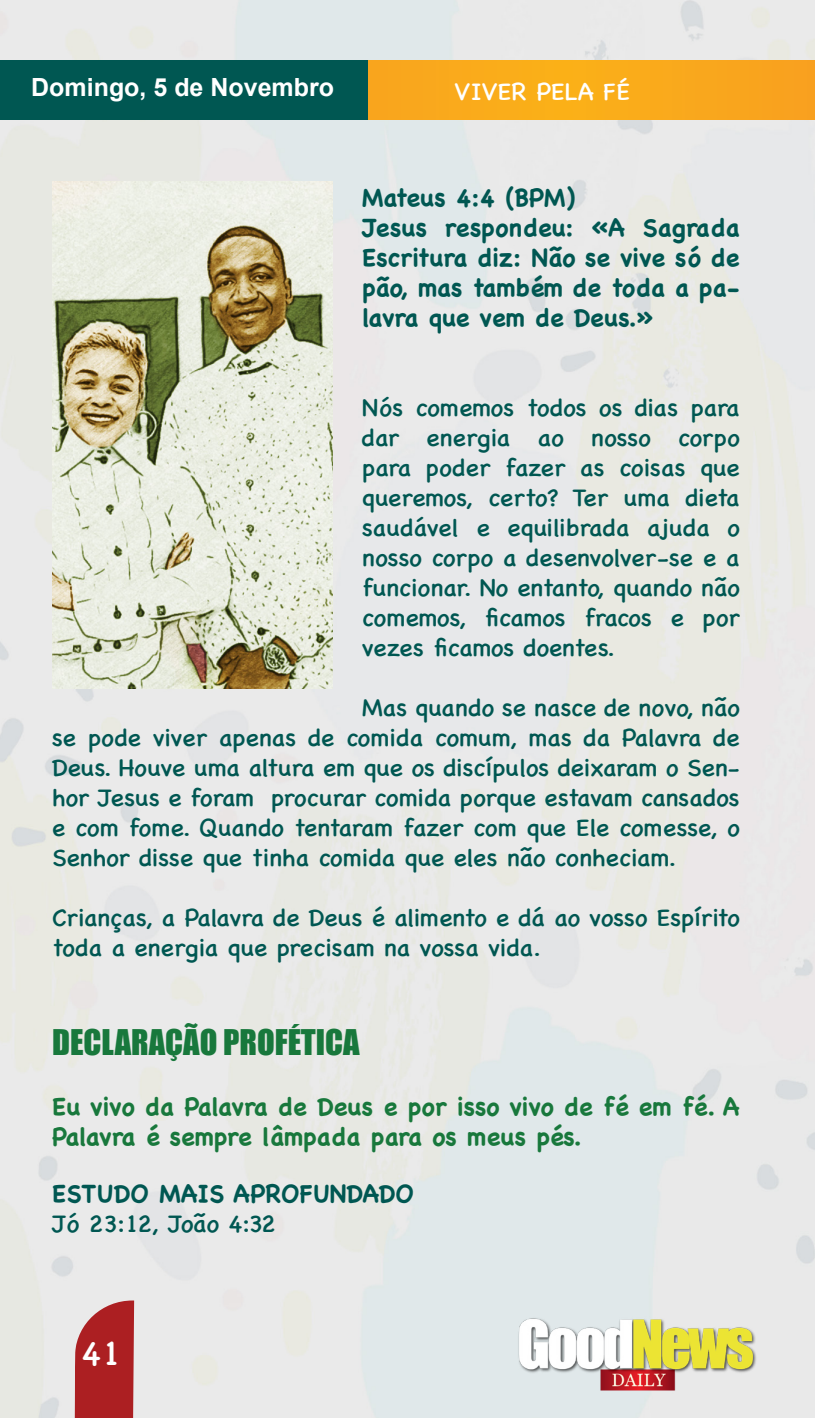
<style>
.page{position:relative;width:815px;height:1418px;background:#fff}
.page>*{position:absolute;margin:0;border:0;box-sizing:border-box;transform-origin:0 0}
.t1{font:35px "Chalkboard SE";color:#fff}
.t2{font:32.5px "Impact";color:#18783c}
.t3{font:25px/30px "Chalkboard SE";color:#005752;text-align:justify}
.t4{font:700 25px/30px "Chalkboard SE";color:#005752;text-align:justify}
.t5{font:700 25px/30px "Chalkboard SE";color:#18783c}
.t6{font:700 25px "Arial";color:#fff}
.t7{font:25px "Chalkboard SE";color:#fff}
</style>
<div class="page">
<img style="left:0;top:0;width:815px;height:1417px">
<div style="left:139px;top:60px;width:676px;height:60px;background:#faa91c"></div>
<div style="left:0;top:60px;width:368px;height:60px;background:#005752"></div>
<svg style="left:73px;top:1300px;width:61px;height:117px;background:#b43b3e"></svg>
<img style="left:516px;top:1316px;width:243px;height:76px">
<img style="left:52px;top:181px;width:280px;height:507px">
<p class="t6" style="left:31px;top:71px;width:304px">Domingo, 5 de Novembro</p>
<p class="t7" style="left:455px;top:69px;width:177px">VIVER PELA FÉ</p>
<p class="t4" style="left:362px;top:182px;width:215px">Mateus 4:4 (BPM)</p>
<p class="t4" style="left:362px;top:212px;width:379px">Jesus respondeu: «A Sagrada Escritura diz: Não se vive só de pão, mas também de toda a pa&shy;lavra que vem de Deus.»</p>
<p class="t3" style="left:362px;top:391px;width:379px">Nós comemos todos os dias para dar energia ao nosso corpo para poder fazer as coisas que queremos, certo? Ter uma dieta saudável e equilibrada ajuda o nosso corpo a desenvolver-se e a funcionar. No entanto, quando não comemos, ficamos fracos e por vezes ficamos doentes.</p>
<p class="t3" style="left:52px;top:691px;width:689px;text-indent:310px">Mas quando se nasce de novo, não se pode viver apenas de comida comum, mas da Palavra de Deus. Houve uma altura em que os discípulos deixaram o Sen&shy;hor Jesus e foram procurar comida porque estavam cansados e com fome. Quando tentaram fazer com que Ele comesse, o Senhor disse que tinha comida que eles não conheciam.</p>
<p class="t3" style="left:52px;top:901px;width:689px">Crianças, a Palavra de Deus é alimento e dá ao vosso Espírito toda a energia que precisam na vossa vida.</p>
<p class="t2" style="left:52px;top:1016px;width:309px">DECLARAÇÃO PROFÉTICA</p>
<p class="t5" style="left:52px;top:1091px;width:689px">Eu vivo da Palavra de Deus e por isso vivo de fé em fé. A<br>Palavra é sempre lâmpada para os meus pés.</p>
<p class="t4" style="left:52px;top:1178px;width:364px">ESTUDO MAIS APROFUNDADO</p>
<p class="t3" style="left:52px;top:1207px;width:225px">Jó 23:12, João 4:32</p>
<h1 class="t1" style="left:82px;top:1322px;width:41px">41</h1>
</div>
